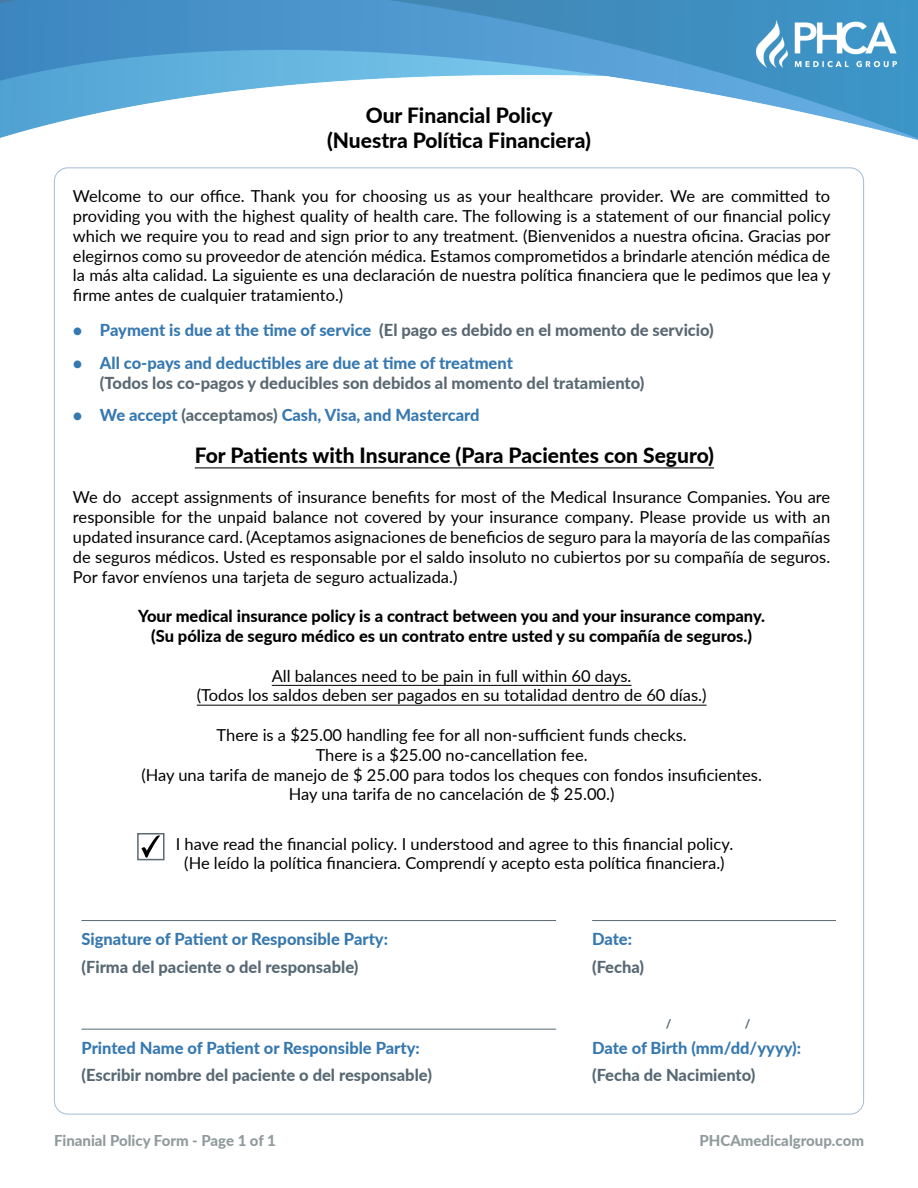
<style>
.page{position:relative;width:918px;height:1188px;background:#fff}
.page>*{position:absolute;margin:0;border:0;box-sizing:border-box;transform-origin:0 0}
.t1{font:800 21px/25.2px "Lato";color:#000;text-align:center}
.t2{font:16.5px/19.8px "Lato";color:#000;text-align:center}
.t3{font:800 16.5px "Lato";color:#3678b0}
.t4{font:800 16.5px/19.8px "Lato";color:#000;text-align:center}
.t5{font:800 16.5px "Lato";color:#596872}
.t6{font:800 16.5px "Lato";color:#566873}
.t7{font:800 15px "Lato";color:#909a9c}
.t8{font:800 12px "Lato";color:#566873}
.s1{color:#3678b0}
.s2{color:#596872}
</style>
<div class="page">
<hr style="left:81px;top:920px;width:475px;height:1px;background:#566873">
<hr style="left:592px;top:920px;width:244px;height:1px;background:#566873">
<hr style="left:81px;top:1029px;width:475px;height:1px;background:#566873">
<img style="left:0;top:0;width:918px;height:140px">
<img style="left:757px;top:19px;width:139px;height:49px">
<hr style="left:195px;top:467px;width:519px;height:1px;background:#000">
<hr style="left:272px;top:685px;width:360px;height:1px;background:#000">
<hr style="left:197px;top:705px;width:510px;height:1px;background:#000">
<div style="left:137px;top:833px;width:28px;height:27px;border:2px solid #5a6972"></div>
<svg style="left:141px;top:835px;width:19px;height:23px"></svg>
<p class="t1" style="left:327px;top:102px;width:265px">Our Financial Policy (Nuestra Política Financiera)</p>
<p class="t2" style="left:73px;top:186px;width:759px;text-align:justify">Welcome to our office. Thank you for choosing us as your healthcare provider. We are committed to providing you with the highest quality of health care. The following is a statement of our financial policy which we require you to read and sign prior to any treatment. (Bienvenidos a nuestra oficina. Gracias por elegirnos como su proveedor de atención médica. Estamos comprometidos a brindarle atención médica de la más alta calidad. La siguiente es una declaración de nuestra política financiera que le pedimos que lea y firme antes de cualquier tratamiento.)</p>
<p class="t5" style="left:73px;top:318px;width:642px"><span class="s1">• Payment is due at the time of service</span> (El pago es debido en el momento de servicio)</p>
<p class="t3" style="left:73px;top:350px;width:441px">• All co-pays and deductibles are due at time of treatment</p>
<p class="t5" style="left:100px;top:370px;width:546px">(Todos los co-pagos y deducibles son debidos al momento del tratamiento)</p>
<p class="t3" style="left:73px;top:403px;width:408px">• We accept <span class="s2">(acceptamos)</span> Cash, Visa, and Mastercard</p>
<p class="t1" style="left:195px;top:442px;width:521px">For Patients with Insurance (Para Pacientes con Seguro)</p>
<p class="t2" style="left:73px;top:487px;width:759px;text-align:justify">We do accept assignments of insurance benefits for most of the Medical Insurance Companies. You are responsible for the unpaid balance not covered by your insurance company. Please provide us with an updated insurance card. (Aceptamos asignaciones de beneficios de seguro para la mayoría de las compañías de seguros médicos. Usted es responsable por el saldo insoluto no cubiertos por su compañía de seguros.<br>Por favor envíenos una tarjeta de seguro actualizada.)</p>
<p class="t4" style="left:138px;top:606px;width:629px">Your medical insurance policy is a contract between you and your insurance company. (Su póliza de seguro médico es un contrato entre usted y su compañía de seguros.)</p>
<p class="t2" style="left:197px;top:665px;width:511px">All balances need to be pain in full within 60 days.<br>(Todos los saldos deben ser pagados en su totalidad dentro de 60 días.)</p>
<p class="t2" style="left:141px;top:724px;width:622px">There is a $25.00 handling fee for all non-sufficient funds checks.<br>There is a $25.00 no-cancellation fee.<br>(Hay una tarifa de manejo de $ 25.00 para todos los cheques con fondos insuficientes.<br>Hay una tarifa de no cancelación de $ 25.00.)</p>
<p class="t2" style="left:176px;top:833px;width:559px">I have read the financial policy. I understood and agree to this financial policy. (He leído la política financiera. Comprendí y acepto esta política financiera.)</p>
<p class="t3" style="left:81px;top:927px;width:308px">Signature of Patient or Responsible Party:</p>
<p class="t6" style="left:81px;top:955px;width:278px">(Firma del paciente o del responsable)</p>
<p class="t3" style="left:81px;top:1036px;width:340px">Printed Name of Patient or Responsible Party:</p>
<p class="t6" style="left:81px;top:1063px;width:352px">(Escribir nombre del paciente o del responsable)</p>
<p class="t7" style="left:54px;top:1129px;width:223px">Finanial Policy Form - Page 1 of 1</p>
<p class="t3" style="left:592px;top:927px;width:41px">Date:</p>
<p class="t6" style="left:592px;top:955px;width:54px">(Fecha)</p>
<p class="t8" style="left:666px;top:1015px;width:7px">/</p>
<p class="t8" style="left:745px;top:1015px;width:7px">/</p>
<p class="t6" style="left:592px;top:1063px;width:165px">(Fecha de Nacimiento)</p>
<p class="t3" style="left:592px;top:1036px;width:210px">Date of Birth (mm/dd/yyyy):</p>
<p class="t7" style="left:699px;top:1129px;width:166px">PHCAmedicalgroup.com</p>
</div>
